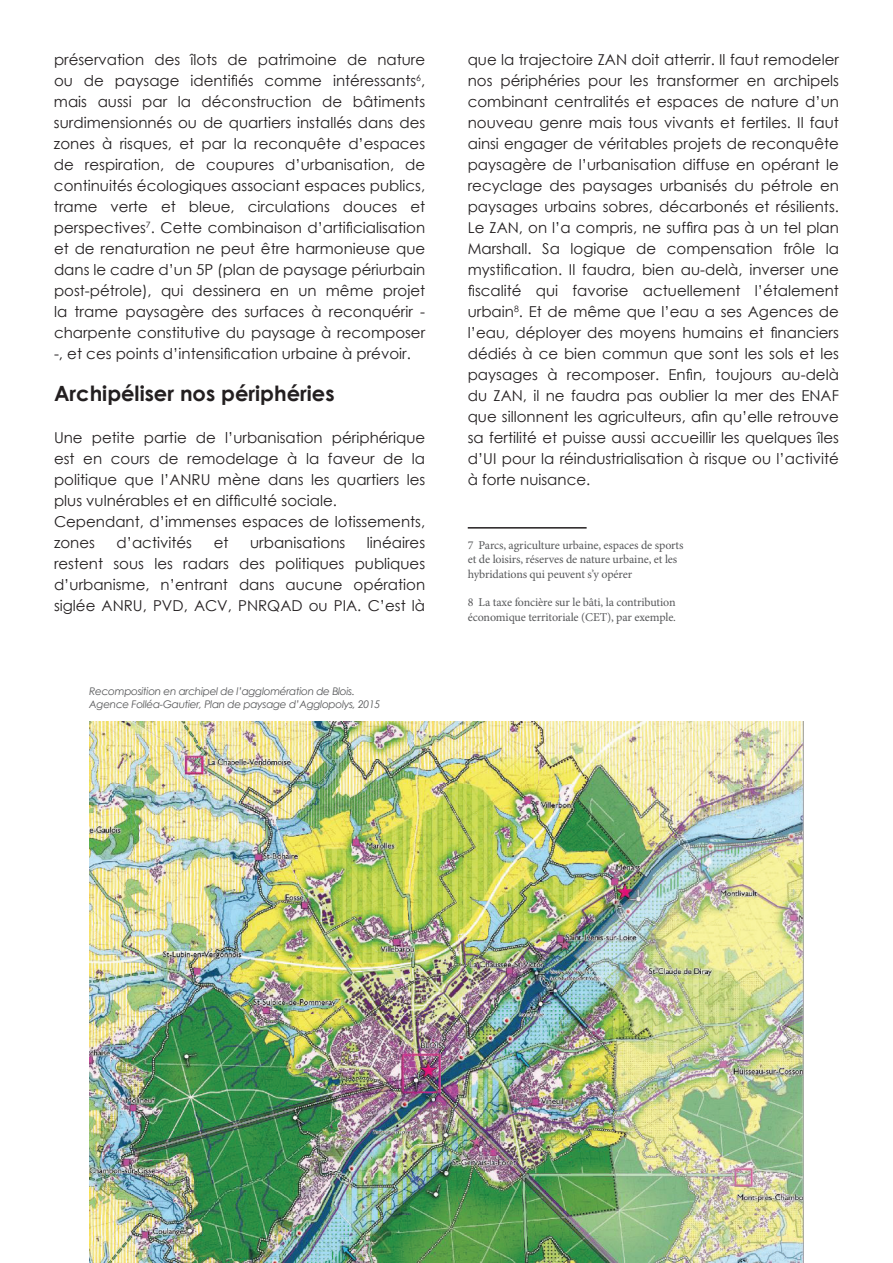
<style>
.page{position:relative;width:893px;height:1263px;background:#fff}
.page>*{position:absolute;margin:0;border:0;box-sizing:border-box;transform-origin:0 0}
.t1{font:700 21px "Century Gothic";color:#231f20}
.t2{font:15px/21px "Century Gothic";color:#231f20;text-align:justify}
.t3{font:12px/14.4px "Minion Pro";letter-spacing:-.01em;color:#57585a}
.t4{font:italic 10.5px/12.6px "Century Gothic";letter-spacing:-.03em;color:#57585a}
</style>
<div class="page">
<img style="left:89px;top:722px;width:715px;height:541px">
<hr style="left:468px;top:527px;width:119px;height:2px;background:#231f20">
<p class="t2" style="left:54px;top:49px;width:373px">préservation des îlots de patrimoine de nature ou de paysage identifiés comme intéressants<sup>6</sup>, mais aussi par la déconstruction de bâtiments surdimensionnés ou de quartiers installés dans des zones à risques, et par la reconquête d’espaces de respiration, de coupures d’urbanisation, de continuités écologiques associant espaces publics, trame verte et bleue, circulations douces et perspectives<sup>7</sup>. Cette combinaison d’artificialisation et de renaturation ne peut être harmonieuse que dans le cadre d’un 5P (plan de paysage périurbain post-pétrole), qui dessinera en un même projet la trame paysagère des surfaces à reconquérir - charpente constitutive du paysage à recomposer -, et ces points d’intensification urbaine à prévoir.</p>
<h1 class="t1" style="left:54px;top:378px;width:282px">Archipéliser nos périphéries</h1>
<p class="t2" style="left:54px;top:427px;width:373px;text-align:left">Une petite partie de l’urbanisation périphérique est en cours de remodelage à la faveur de la politique que l’ANRU mène dans les quartiers les plus vulnérables et en difficulté sociale.<br>Cependant, d’immenses espaces de lotissements, zones</p>
<p class="t2" style="left:54px;top:532px;width:373px;text-indent:313px">linéaires restent sous les radars des politiques publiques d’urbanisme, n’entrant dans aucune opération siglée ANRU, PVD, ACV, PNRQAD ou PIA. C’est là</p>
<p class="t2" style="left:117px;top:532px;width:77px">d’activités</p>
<p class="t2" style="left:214px;top:532px;width:16px">et</p>
<p class="t2" style="left:250px;top:532px;width:97px">urbanisations</p>
<p class="t2" style="left:468px;top:49px;width:373px">que la trajectoire ZAN doit atterrir. Il faut remodeler nos périphéries pour les transformer en archipels combinant centralités et espaces de nature d’un nouveau genre mais tous vivants et fertiles. Il faut ainsi engager de véritables projets de reconquête paysagère de l’urbanisation diffuse en opérant le recyclage des paysages urbanisés du pétrole en paysages urbains sobres, décarbonés et résilients.<br>Le ZAN, on l’a compris, ne suffira pas à un tel plan Marshall. Sa logique de compensation frôle la mystification. Il faudra, bien au-delà, inverser une fiscalité qui favorise actuellement l’étalement urbain<sup>8</sup>. Et de même que l’eau a ses Agences de l’eau, déployer des moyens humains et financiers dédiés à ce bien commun que sont les sols et les paysages à recomposer. Enfin, toujours au-delà du ZAN, il ne faudra pas oublier la mer des ENAF que sillonnent les agriculteurs, afin qu’elle retrouve sa fertilité et puisse aussi accueillir les quelques îles d’UI pour la réindustrialisation à risque ou l’activité à forte nuisance.</p>
<p class="t3" style="left:468px;top:538px;width:217px">7 Parcs, agriculture urbaine, espaces de sports et de loisirs, réserves de nature urbaine, et les hybridations qui peuvent s’y opérer</p>
<p class="t3" style="left:468px;top:595px;width:210px">8 La taxe foncière sur le bâti, la contribution économique territoriale (CET), par exemple.</p>
<p class="t4" style="left:89px;top:685px;width:293px">Recomposition en archipel de l’agglomération de Blois.<br>Agence Folléa-Gautier, Plan de paysage d’Agglopolys, 2015</p>
</div>
